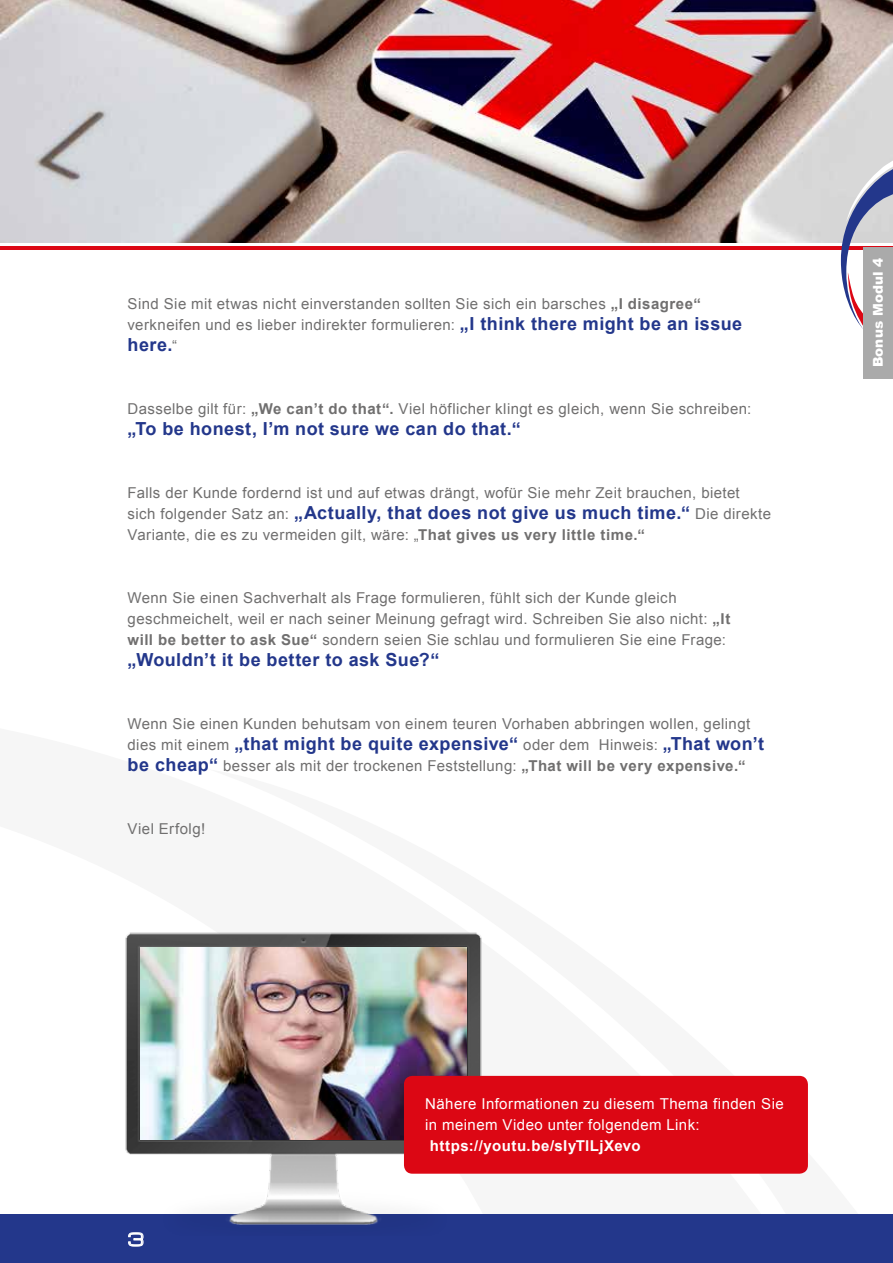
<style>
.page{position:relative;width:893px;height:1263px;background:#fff}
.page>*{position:absolute;margin:0;border:0;box-sizing:border-box;transform-origin:0 0}
.t1{font:700 18px "Arial";letter-spacing:.025em;color:#23378b}
.t2{font:17.1px "Michroma";color:#fff}
.t3{font:15px/21px "Arial";letter-spacing:.03em;color:#706f6f}
.t4{font:15px/21px "Arial";letter-spacing:.03em;color:#fff}
.t5{font:700 15px "Arial";letter-spacing:.03em;color:#fff}
.t6{font:900 13.5px "Arial";letter-spacing:.015em;color:#fff}
.s1{font-weight:700}
.s2{font-weight:700;font-size:18px;color:#23378b}
.s3{font-weight:400;font-size:15px;color:#706f6f}
</style>
<div class="page">
<img style="left:0;top:0;width:893px;height:242px">
<div style="left:0;top:1215px;width:893px;height:48px;background:#23378b"></div>
<hr style="left:0;top:247px;width:893px;height:3px;background:#dc0714">
<svg style="left:128px;top:1235px;width:16px;height:11px"></svg>
<svg style="left:841px;top:147px;width:52px;height:182px"></svg>
<div style="left:863px;top:247px;width:30px;height:131px;background:#aaa"></div>
<img style="left:106px;top:932px;width:394px;height:303px">
<img style="left:140px;top:947px;width:327px;height:192px">
<div style="left:404px;top:1076px;width:404px;height:98px;background:#dc0714;border-radius:9px"></div>
<p class="t3" style="left:128px;top:293px;width:616px">Sind Sie mit etwas nicht einverstanden sollten Sie sich ein barsches <span class="s1">„I disagree“ </span>verkneifen und es lieber indirekter formulieren: <span class="s2">„I think there might be an issue</span></p>
<p class="t1" style="left:128px;top:332px;width:51px">here.<span class="s3">“</span></p>
<p class="t3" style="left:128px;top:398px;width:625px">Dasselbe gilt für: <span class="s1">„We can’t do that“.</span> Viel höflicher klingt es gleich, wenn Sie schreiben:</p>
<p class="t1" style="left:128px;top:416px;width:395px">„To be honest, I’m not sure we can do that.“</p>
<p class="t3" style="left:128px;top:482px;width:614px">Falls der Kunde fordernd ist und auf etwas drängt, wofür Sie mehr Zeit brauchen, bietet</p>
<p class="t1" style="left:128px;top:500px;width:645px"><span class="s3">sich folgender Satz an:</span> „Actually, that does not give us much time.“ <span class="s3">Die direkte</span></p>
<p class="t3" style="left:128px;top:524px;width:519px">Variante, die es zu vermeiden gilt, wäre: „<span class="s1">That gives us very little time.“</span></p>
<p class="t3" style="left:128px;top:587px;width:604px">Wenn Sie einen Sachverhalt als Frage formulieren, fühlt sich der Kunde gleich geschmeichelt, weil er nach seiner Meinung gefragt wird. Schreiben Sie also nicht: <span class="s1">„It will be better to ask Sue“</span> sondern seien Sie schlau und formulieren Sie eine Frage:</p>
<p class="t1" style="left:128px;top:647px;width:313px">„Wouldn’t it be better to ask Sue?“</p>
<p class="t3" style="left:128px;top:713px;width:624px">Wenn Sie einen Kunden behutsam von einem teuren Vorhaben abbringen wollen, gelingt</p>
<p class="t1" style="left:128px;top:731px;width:638px"><span class="s3">dies mit einem</span> „that might be quite expensive“ <span class="s3">oder dem Hinweis:</span> „That won’t</p>
<p class="t3" style="left:128px;top:755px;width:620px"><span class="s2">be cheap“</span> besser als mit der trockenen Feststellung: <span class="s1">„That will be very expensive.“</span></p>
<p class="t3" style="left:128px;top:818px;width:79px">Viel Erfolg!</p>
<p class="t6" style="left:868px;top:367px;width:111px;rotate:-90deg">Bonus Modul 4</p>
<p class="t2" style="left:128px;top:1230px;width:18px">3</p>
<p class="t4" style="left:425px;top:1093px;width:360px">Nähere Informationen zu diesem Thema finden Sie in meinem Video unter folgendem Link:</p>
<p class="t5" style="left:430px;top:1136px;width:212px">https://youtu.be/sIyTlLjXevo</p>
</div>
